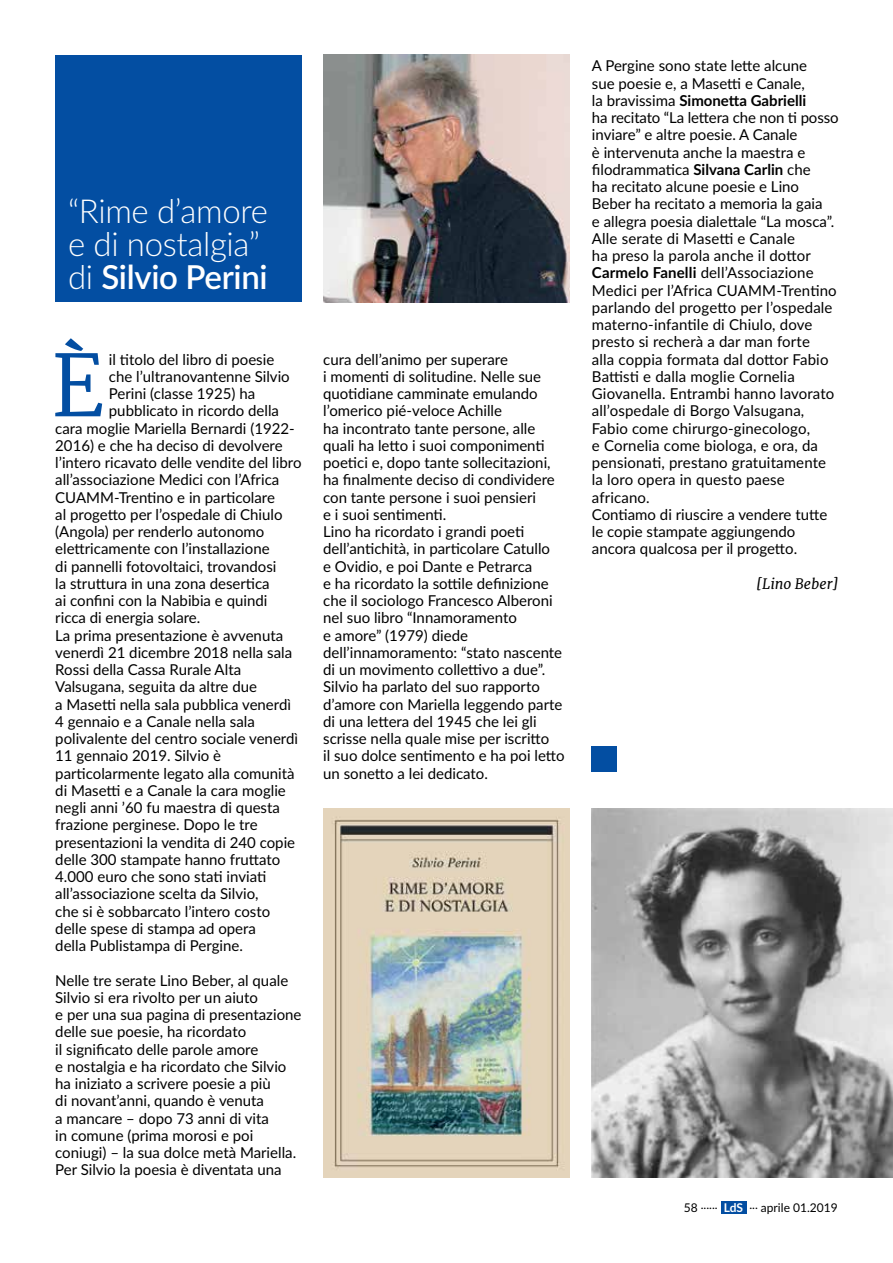
<style>
.page{position:relative;width:893px;height:1263px;background:#fff}
.page>*{position:absolute;margin:0;border:0;box-sizing:border-box;transform-origin:0 0}
.t1{font:83.25px "Merriweather";color:#034ea2}
.t2{font:300 33px/33px "Lato";letter-spacing:-.01em;color:#fff}
.t3{font:15px/17.2px "Lato";color:#000}
.t4{font:italic 14.25px "Merriweather";color:#000}
.t5{font:12px "Lato";color:#000}
.s1{font-weight:600}
.s2{font-weight:700}
.s3{font-weight:700;color:#fff}
</style>
<div class="page">
<div style="left:721px;top:1201px;width:25px;height:12px;background:#034ea2"></div>
<div style="left:55px;top:55px;width:247px;height:247px;background:#034ea2"></div>
<img style="left:323px;top:55px;width:247px;height:247px">
<div style="left:591px;top:746px;width:26px;height:25px;background:#034ea2"></div>
<img style="left:323px;top:808px;width:247px;height:370px">
<img style="left:591px;top:808px;width:302px;height:370px">
<h2 class="t2" style="left:68px;top:194px;width:202px">“Rime d’amore e di nostalgia” di <span class="s1">Silvio Perini</span></h2>
<h1 class="t1" style="left:51px;top:338px;width:55px">È</h1>
<p class="t3" style="left:109px;top:350px;width:167px">il titolo del libro di poesie</p>
<p class="t3" style="left:109px;top:367px;width:182px">che l’ultranovantenne Silvio</p>
<p class="t3" style="left:109px;top:384px;width:148px">Perini (classe 1925) ha</p>
<p class="t3" style="left:109px;top:402px;width:172px">pubblicato in ricordo della</p>
<p class="t3" style="left:55px;top:419px;width:239px">cara moglie Mariella Bernardi (1922-</p>
<p class="t3" style="left:55px;top:436px;width:229px">2016) e che ha deciso di devolvere</p>
<p class="t3" style="left:55px;top:453px;width:248px">l’intero ricavato delle vendite del libro</p>
<p class="t3" style="left:55px;top:471px;width:225px">all’associazione Medici con l’Africa</p>
<p class="t3" style="left:55px;top:488px;width:221px">CUAMM-Trentino e in particolare</p>
<p class="t3" style="left:55px;top:505px;width:229px">al progetto per l’ospedale di Chiulo</p>
<p class="t3" style="left:55px;top:522px;width:211px">(Angola) per renderlo autonomo</p>
<p class="t3" style="left:55px;top:540px;width:216px">elettricamente con l’installazione</p>
<p class="t3" style="left:55px;top:557px;width:223px">di pannelli fotovoltaici, trovandosi</p>
<p class="t3" style="left:55px;top:574px;width:216px">la struttura in una zona desertica</p>
<p class="t3" style="left:55px;top:591px;width:214px">ai confini con la Nabibia e quindi</p>
<p class="t3" style="left:55px;top:609px;width:147px">ricca di energia solare.</p>
<p class="t3" style="left:55px;top:626px;width:229px">La prima presentazione è avvenuta</p>
<p class="t3" style="left:55px;top:643px;width:238px">venerdì 21 dicembre 2018 nella sala</p>
<p class="t3" style="left:55px;top:660px;width:187px">Rossi della Cassa Rurale Alta</p>
<p class="t3" style="left:55px;top:678px;width:203px">Valsugana, seguita da altre due</p>
<p class="t3" style="left:55px;top:695px;width:237px">a Masetti nella sala pubblica venerdì</p>
<p class="t3" style="left:55px;top:712px;width:201px">4 gennaio e a Canale nella sala</p>
<p class="t3" style="left:55px;top:729px;width:244px">polivalente del centro sociale venerdì</p>
<p class="t3" style="left:55px;top:747px;width:167px">11 gennaio 2019. Silvio è</p>
<p class="t3" style="left:55px;top:764px;width:241px">particolarmente legato alla comunità</p>
<p class="t3" style="left:55px;top:781px;width:232px">di Masetti e a Canale la cara moglie</p>
<p class="t3" style="left:55px;top:798px;width:226px">negli anni ’60 fu maestra di questa</p>
<p class="t3" style="left:55px;top:816px;width:204px">frazione perginese. Dopo le tre</p>
<p class="t3" style="left:55px;top:833px;width:241px">presentazioni la vendita di 240 copie</p>
<p class="t3" style="left:55px;top:850px;width:227px">delle 300 stampate hanno fruttato</p>
<p class="t3" style="left:55px;top:867px;width:213px">4.000 euro che sono stati inviati</p>
<p class="t3" style="left:55px;top:885px;width:205px">all’associazione scelta da Silvio,</p>
<p class="t3" style="left:55px;top:902px;width:216px">che si è sobbarcato l’intero costo</p>
<p class="t3" style="left:55px;top:919px;width:202px">delle spese di stampa ad opera</p>
<p class="t3" style="left:55px;top:936px;width:189px">della Publistampa di Pergine.</p>
<p class="t3" style="left:55px;top:971px;width:248px">Nelle tre serate Lino Beber, al quale Silvio si era rivolto per un aiuto<br>e per una sua pagina di presentazione delle sue poesie, ha ricordato<br>il significato delle parole amore<br>e nostalgia e ha ricordato che Silvio ha iniziato a scrivere poesie a più<br>di novant’anni, quando è venuta<br>a mancare – dopo 73 anni di vita<br>in comune (prima morosi e poi coniugi) – la sua dolce metà Mariella.<br>Per Silvio la poesia è diventata una</p>
<p class="t3" style="left:323px;top:350px;width:243px">cura dell’animo per superare<br>i momenti di solitudine. Nelle sue quotidiane camminate emulando l’omerico pié-veloce Achille<br>ha incontrato tante persone, alle quali ha letto i suoi componimenti poetici e, dopo tante sollecitazioni, ha finalmente deciso di condividere con tante persone i suoi pensieri<br>e i suoi sentimenti.<br>Lino ha ricordato i grandi poeti dell’antichità, in particolare Catullo<br>e Ovidio, e poi Dante e Petrarca<br>e ha ricordato la sottile definizione che il sociologo Francesco Alberoni nel suo libro “Innamoramento<br>e amore” (1979) diede dell’innamoramento: “stato nascente di un movimento collettivo a due”.<br>Silvio ha parlato del suo rapporto d’amore con Mariella leggendo parte di una lettera del 1945 che lei gli scrisse nella quale mise per iscritto<br>il suo dolce sentimento e ha poi letto un sonetto a lei dedicato.</p>
<p class="t3" style="left:592px;top:57px;width:248px">A Pergine sono state lette alcune<br>sue poesie e, a Masetti e Canale,<br>la bravissima <span class="s2">Simonetta Gabrielli<br></span>ha recitato “La lettera che non ti posso inviare” e altre poesie. A Canale<br>è intervenuta anche la maestra e filodrammatica <span class="s2">Silvana Carlin</span> che<br>ha recitato alcune poesie e Lino Beber ha recitato a memoria la gaia<br>e allegra poesia dialettale “La mosca”.<br>Alle serate di Masetti e Canale<br>ha preso la parola anche il dottor <span class="s2">Carmelo Fanelli</span> dell’Associazione Medici per l’Africa CUAMM-Trentino parlando del progetto per l’ospedale materno-infantile di Chiulo, dove presto si recherà a dar man forte<br>alla coppia formata dal dottor Fabio Battisti e dalla moglie Cornelia Giovanella. Entrambi hanno lavorato all’ospedale di Borgo Valsugana, Fabio come chirurgo-ginecologo,<br>e Cornelia come biologa, e ora, da pensionati, prestano gratuitamente la loro opera in questo paese africano.<br>Contiamo di riuscire a vendere tutte le copie stampate aggiungendo ancora qualcosa per il progetto.</p>
<p class="t4" style="left:756px;top:575px;width:84px">[Lino Beber]</p>
<p class="t5" style="left:684px;top:1199px;width:155px">58 ...... <span class="s3">LdS</span> ... aprile 01.2019</p>
</div>
